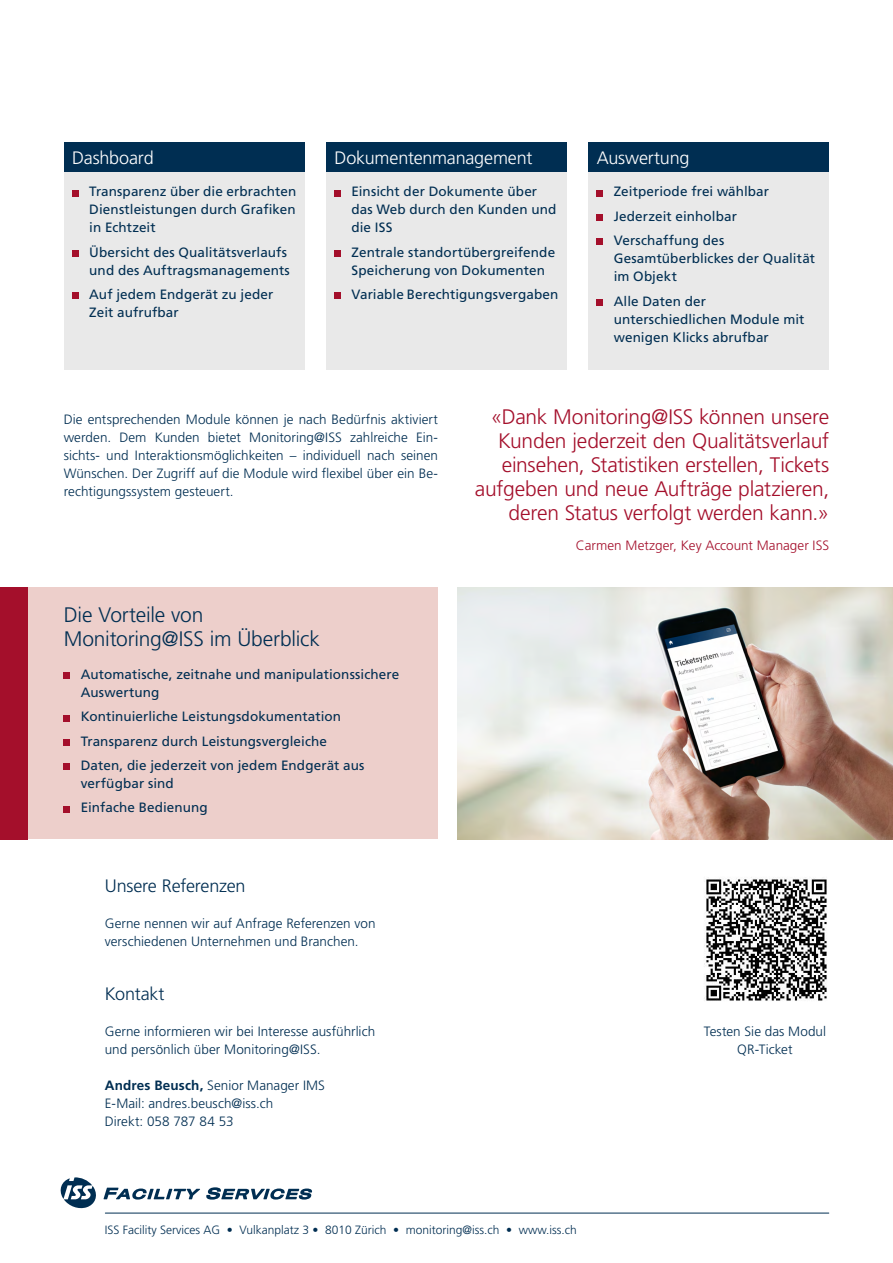
<style>
.page{position:relative;width:893px;height:1263px;background:#fff}
.page>*{position:absolute;margin:0;border:0;box-sizing:border-box;transform-origin:0 0}
.t1{font:300 21px/24px "Frutiger LT Pro";letter-spacing:-.01em;color:#a40f2b;text-align:right}
.t2{font:300 21px/24px "Frutiger LT Pro";letter-spacing:-.01em;color:#002e52}
.t3{font:300 18px "Frutiger LT Pro";letter-spacing:-.01em;color:#fff}
.t4{font:300 18px "Frutiger LT Pro";letter-spacing:-.01em;color:#002e52}
.t5{font:13.5px/18px "Frutiger LT Pro";letter-spacing:.005em;color:#002e52}
.t6{font:300 13.5px/18px "Frutiger LT Pro";letter-spacing:.005em;color:#002e52}
.t7{font:300 13.5px "Frutiger LT Pro";color:#a40f2b}
.t8{font:300 12px "Frutiger LT Pro";color:#002e52}
.s1{font-weight:700}
</style>
<div class="page">
<hr style="left:105px;top:1213px;width:724px;height:1px;background:#002e52">
<img style="left:457px;top:587px;width:436px;height:252px">
<div style="left:4px;top:587px;width:434px;height:252px;background:#edcfcb"></div>
<div style="left:0;top:587px;width:28px;height:252px;background:#a40f2b"></div>
<div style="left:64px;top:672px;width:6px;height:7px;background:#a40f2b"></div>
<svg style="left:64px;top:715px;width:6px;height:6px"></svg>
<div style="left:64px;top:739px;width:6px;height:7px;background:#a40f2b"></div>
<svg style="left:64px;top:764px;width:6px;height:6px"></svg>
<svg style="left:64px;top:806px;width:6px;height:6px"></svg>
<svg style="left:60px;top:1177px;width:140px;height:32px"></svg>
<svg style="left:206px;top:1187px;width:106px;height:12px"></svg>
<div style="left:64px;top:142px;width:241px;height:30px;background:#002e52"></div>
<div style="left:64px;top:172px;width:241px;height:198px;background:#e9e9e9"></div>
<div style="left:72px;top:190px;width:7px;height:6px;background:#a40f2b"></div>
<div style="left:72px;top:250px;width:7px;height:7px;background:#a40f2b"></div>
<div style="left:72px;top:293px;width:7px;height:6px;background:#a40f2b"></div>
<div style="left:326px;top:142px;width:241px;height:30px;background:#002e52"></div>
<div style="left:326px;top:172px;width:241px;height:198px;background:#e9e9e9"></div>
<div style="left:334px;top:190px;width:7px;height:6px;background:#a40f2b"></div>
<div style="left:334px;top:250px;width:7px;height:7px;background:#a40f2b"></div>
<div style="left:334px;top:293px;width:7px;height:6px;background:#a40f2b"></div>
<div style="left:588px;top:142px;width:241px;height:30px;background:#002e52"></div>
<div style="left:588px;top:172px;width:241px;height:198px;background:#e9e9e9"></div>
<svg style="left:597px;top:190px;width:6px;height:6px"></svg>
<div style="left:597px;top:214px;width:6px;height:7px;background:#a40f2b"></div>
<svg style="left:597px;top:239px;width:6px;height:6px"></svg>
<svg style="left:597px;top:299px;width:6px;height:6px"></svg>
<img style="left:704px;top:877px;width:123px;height:124px">
<h2 class="t3" style="left:72px;top:147px;width:83px">Dashboard</h2>
<p class="t5" style="left:89px;top:183px;width:208px;text-align:justify">Transparenz über die erbrachten Dienstleistungen durch Grafiken in Echtzeit</p>
<p class="t5" style="left:89px;top:243px;width:202px">Übersicht des Qualitätsverlaufs und des Auftragsmanagements</p>
<p class="t5" style="left:89px;top:285px;width:186px">Auf jedem Endgerät zu jeder<br>Zeit aufrufbar</p>
<h2 class="t3" style="left:334px;top:147px;width:199px">Dokumentenmanagement</h2>
<p class="t5" style="left:351px;top:183px;width:206px">Einsicht der Dokumente über das Web durch den Kunden und die ISS</p>
<p class="t5" style="left:351px;top:243px;width:205px">Zentrale standortübergreifende<br>Speicherung von Dokumenten</p>
<p class="t5" style="left:351px;top:285px;width:208px">Variable Berechtigungsvergaben</p>
<h2 class="t3" style="left:597px;top:147px;width:94px">Auswertung</h2>
<p class="t5" style="left:614px;top:179px;width:157px;line-height:24.5px">Zeitperiode frei wählbar<br>Jederzeit einholbar<br>Verschaffung des</p>
<p class="t5" style="left:614px;top:249px;width:203px">Gesamtüberblickes der Qualität im Objekt</p>
<p class="t5" style="left:614px;top:292px;width:192px">Alle Daten der unterschiedlichen Module mit wenigen Klicks abrufbar</p>
<p class="t6" style="left:64px;top:410px;width:376px;text-align:justify">Die entsprechenden Module können je nach Bedürfnis aktiviert werden. Dem Kunden bietet Monitoring@ISS zahlreiche Ein&shy;sichts- und Interaktionsmöglichkeiten – individuell nach seinen Wünschen. Der Zugriff auf die Module wird flexibel über ein Be&shy;rechtigungssystem gesteuert.</p>
<h1 class="t2" style="left:64px;top:603px;width:258px">Die Vorteile von<br>Monitoring@ISS im Überblick</h1>
<p class="t5" style="left:81px;top:665px;width:320px">Automatische, zeitnahe und manipulationssichere<br>Auswertung</p>
<p class="t5" style="left:81px;top:704px;width:285px;line-height:24.5px">Kontinuierliche Leistungsdokumentation<br>Transparenz durch Leistungsvergleiche<br>Daten, die jederzeit von jedem Endgerät aus</p>
<p class="t5" style="left:81px;top:771px;width:128px;line-height:24.5px">verfügbar sind<br>Einfache Bedienung</p>
<h2 class="t4" style="left:105px;top:875px;width:142px">Unsere Referenzen</h2>
<p class="t6" style="left:105px;top:914px;width:272px">Gerne nennen wir auf Anfrage Referenzen von verschiedenen Unternehmen und Branchen.</p>
<h2 class="t4" style="left:105px;top:983px;width:61px">Kontakt</h2>
<p class="t6" style="left:105px;top:1022px;width:272px">Gerne informieren wir bei Interesse ausführlich und persönlich über Monitoring@ISS.</p>
<p class="t6" style="left:105px;top:1076px;width:222px"><span class="s1">Andres Beusch,</span> Senior Manager IMS<br>E-Mail: andres.beusch@iss.ch<br>Direkt: 058 787 84 53</p>
<h1 class="t1" style="left:475px;top:405px;width:356px">«Dank Monitoring@ISS können unsere Kunden jederzeit den Qualitätsverlauf einsehen, Statistiken erstellen, Tickets aufgeben und neue Aufträge platzieren, deren Status verfolgt werden kann.»</h1>
<p class="t7" style="left:576px;top:537px;width:255px">Carmen Metzger, Key Account Manager ISS</p>
<p class="t6" style="left:704px;top:1022px;width:124px;text-align:center">Testen Sie das Modul<br>QR-Ticket</p>
<p class="t8" style="left:105px;top:1223px;width:473px">ISS Facility Services AG • Vulkanplatz 3 • 8010 Zürich • monitoring@iss.ch • www.iss.ch</p>
</div>
